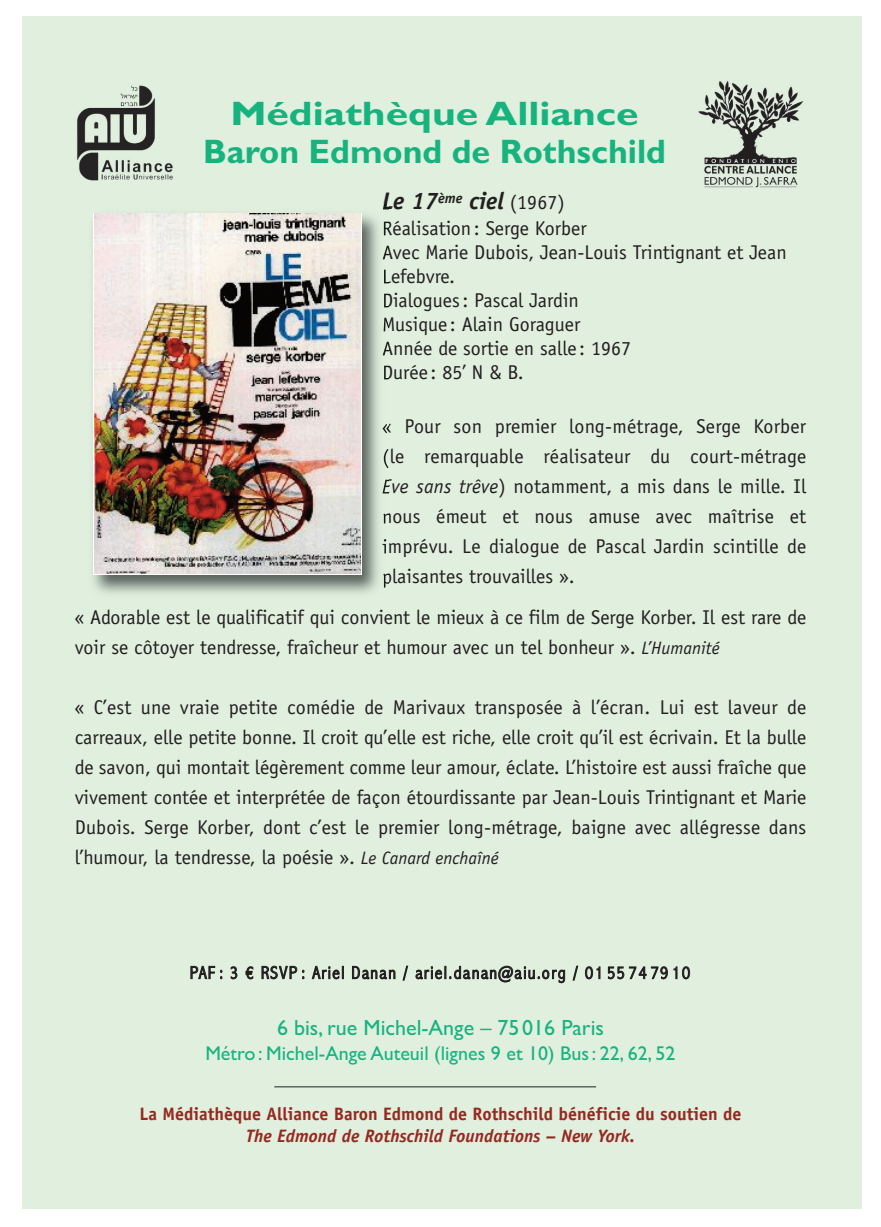
<style>
.page{position:relative;width:881px;height:1227px;background:#fff}
.page>*{position:absolute;margin:0;border:0;box-sizing:border-box;transform-origin:0 0}
.t1{font:700 34px/38px "Gill Sans";color:#17b37f;text-align:center;scale:1.2 1}
.t2{font:italic 700 24px "Officina Sans";color:#231f20}
.t3{font:22px "Gill Sans";color:#17b37f}
.t4{font:20px/30px "Officina Sans";color:#231f20}
.t5{font:20px "Gill Sans";color:#17b37f}
.t6{font:700 18px "Officina Sans";color:#95291f}
.t7{font:300 condensed 18px "Abadi";letter-spacing:.085em;color:#231f20}
.t8{font:italic 700 18px "Officina Sans";color:#95291f}
.s1{font-weight:400;font-style:normal;font-size:20px}
.s2{font-style:italic}
.s3{font-style:italic;font-size:18px}
</style>
<div class="page">
<div style="left:23px;top:17px;width:838px;height:1192px;background:#e0efde"></div>
<hr style="left:274px;top:1086px;width:322px;height:1px;background:#231f20">
<img style="left:77px;top:85px;width:96px;height:96px">
<img style="left:698px;top:80px;width:106px;height:108px">
<img style="left:93px;top:214px;width:295px;height:380px">
<svg style="left:383px;top:204px;width:5px;height:6px"></svg>
<img style="left:384px;top:221px;width:4px;height:15px">
<img style="left:383px;top:245px;width:5px;height:15px">
<img style="left:384px;top:269px;width:4px;height:15px">
<img style="left:384px;top:293px;width:4px;height:16px">
<img style="left:384px;top:317px;width:4px;height:16px">
<img style="left:383px;top:341px;width:5px;height:15px">
<img style="left:384px;top:365px;width:4px;height:15px">
<svg style="left:382px;top:424px;width:6px;height:9px"></svg>
<img style="left:384px;top:449px;width:4px;height:19px">
<img style="left:382px;top:480px;width:6px;height:14px">
<svg style="left:383px;top:512px;width:5px;height:12px"></svg>
<img style="left:383px;top:539px;width:5px;height:16px">
<img style="left:383px;top:571px;width:5px;height:16px">
<img style="left:94px;top:213px;width:267px;height:360px">
<h1 class="t1" style="left:203px;top:97px;width:387px">Médiathèque Alliance<br>Baron Edmond de Rothschild</h1>
<p class="t2" style="left:382px;top:192px;width:184px">Le 17<sup>ème</sup> ciel <span class="s1">(1967)</span></p>
<p class="t4" style="left:382px;top:218px;width:406px;line-height:24px">Réalisation: Serge Korber<br>Avec Marie Dubois, Jean-Louis Trintignant et Jean<br>Lefebvre.<br>Dialogues: Pascal Jardin<br>Musique : Alain Goraguer<br>Année de sortie en salle : 1967<br>Durée : 85’ N &amp; B.</p>
<p class="t4" style="left:382px;top:413px;width:426px;text-align:justify">« Pour son premier long-métrage, Serge Korber (le remarquable réalisateur du court-métrage <span class="s2">Eve sans trêve</span>) notamment, a mis dans le mille. Il nous émeut et nous amuse avec maîtrise et imprévu. Le dialogue de Pascal Jardin scintille de plaisantes trouvailles ».</p>
<p class="t4" style="left:75px;top:603px;width:733px">« Adorable est le qualificatif qui convient le mieux à ce film de Serge Korber. Il est rare de voir se côtoyer tendresse, fraîcheur et humour avec un tel bonheur ». <span class="s3">L’Humanité</span></p>
<p class="t4" style="left:75px;top:693px;width:733px;text-align:justify">« C’est une vraie petite comédie de Marivaux transposée à l’écran. Lui est laveur de carreaux, elle petite bonne. Il croit qu’elle est riche, elle croit qu’il est écrivain. Et la bulle de savon, qui montait légèrement comme leur amour, éclate. L’histoire est aussi fraîche que vivement contée et interprétée de façon étourdissante par Jean-Louis Trintignant et Marie Dubois. Serge Korber, dont c’est le premier long-métrage, baigne avec allégresse dans l’humour, la tendresse, la poésie ». <span class="s3">Le Canard enchaîné</span></p>
<p class="t7" style="left:190px;top:962px;width:502px">PAF : 3 € RSVP : Ariel Danan / ariel.danan@aiu.org / 01 55 74 79 10</p>
<p class="t3" style="left:277px;top:1014px;width:328px">6 bis, rue Michel-Ange – 75016 Paris</p>
<p class="t5" style="left:205px;top:1041px;width:472px">Métro: Michel-Ange Auteuil (lignes 9 et 10) Bus: 22, 62, 52</p>
<p class="t6" style="left:139px;top:1107px;width:603px">La Médiathèque Alliance Baron Edmond de Rothschild bénéficie du soutien de</p>
<p class="t8" style="left:246px;top:1128px;width:391px">The Edmond de Rothschild Foundations – New York.</p>
</div>
